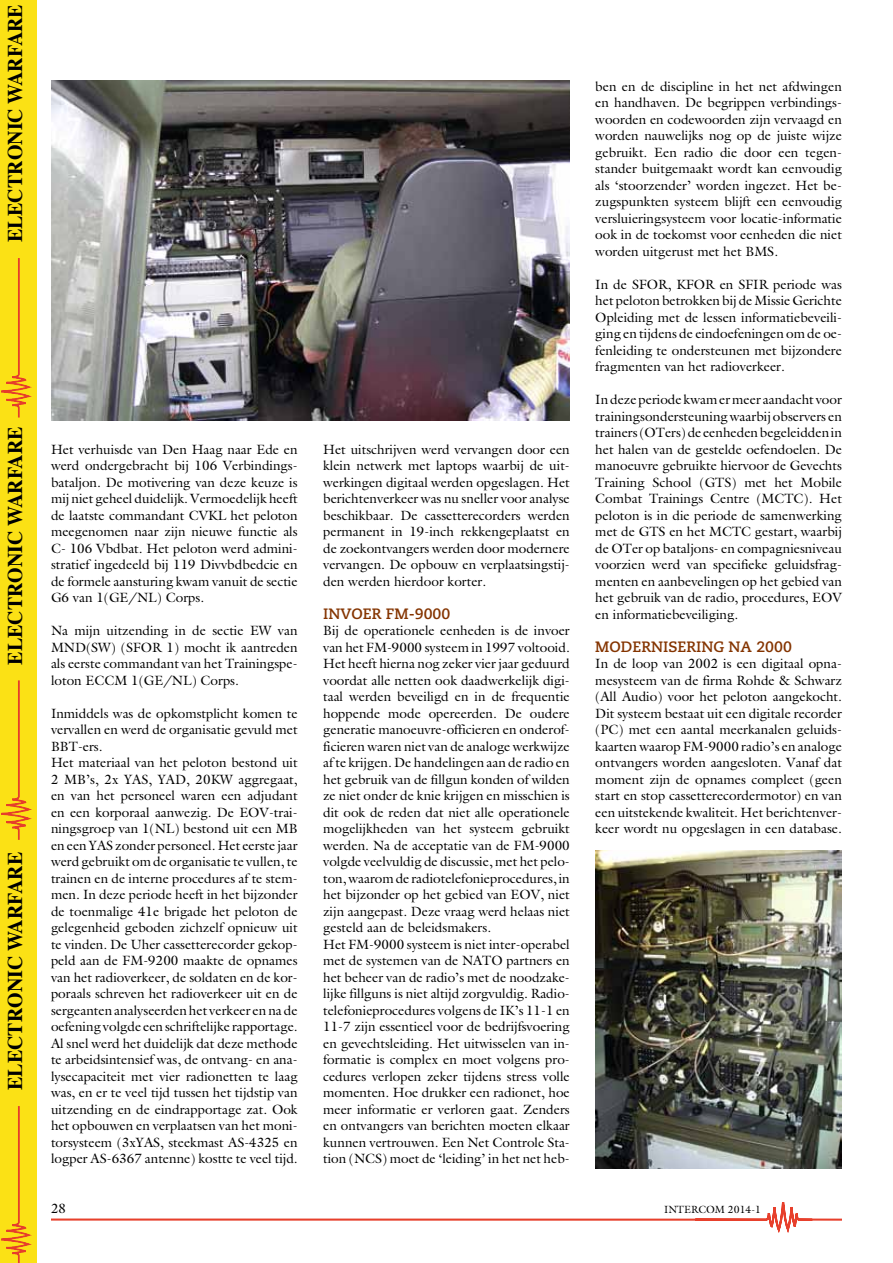
<style>
.page{position:relative;width:893px;height:1263px;background:#fff}
.page>*{position:absolute;margin:0;border:0;box-sizing:border-box;transform-origin:0 0}
.t1{font:700 21px "Times";color:#000;scale:.95 1}
.t2{font:700 15px "Caecilia";color:#843400}
.t3{font:13.5px/16.5px "Galliard Std";color:#000;text-align:justify}
.t4{font:10.5px "Galliard Std";color:#000}
</style>
<div class="page">
<svg style="left:51px;top:1202px;width:791px;height:31px"></svg>
<img style="left:51px;top:81px;width:519px;height:340px">
<img style="left:595px;top:850px;width:247px;height:318px">
<div style="left:0;top:0;width:36px;height:1263px;background:#fbe115"></div>
<svg style="left:1px;top:680px;width:31px;height:160px"></svg>
<svg style="left:1px;top:258px;width:31px;height:159px"></svg>
<svg style="left:1px;top:1106px;width:31px;height:157px"></svg>
<h1 class="t1" style="left:1px;top:242px;width:252px;rotate:-90deg">ELECTRONIC WARFARE</h1>
<h1 class="t1" style="left:1px;top:665px;width:252px;rotate:-90deg">ELECTRONIC WARFARE</h1>
<h1 class="t1" style="left:1px;top:1090px;width:252px;rotate:-90deg">ELECTRONIC WARFARE</h1>
<p class="t3" style="left:51px;top:441px;width:248px">Het verhuisde van Den Haag naar Ede en werd ondergebracht bij 106 Verbindings&shy;bataljon. De motivering van deze keuze is mij niet geheel duidelijk. Vermoedelijk heeft de laatste commandant CVKL het peloton meegenomen naar zijn nieuwe functie als C- 106 Vbdbat. Het peloton werd admini&shy;stratief ingedeeld bij 119 Divvbdbedcie en de formele aansturing kwam vanuit de sectie G6 van 1(GE/NL) Corps.</p>
<p class="t3" style="left:51px;top:622px;width:248px">Na mijn uitzending in de sectie EW van MND(SW) (SFOR 1) mocht ik aantreden als eerste commandant van het Trainingspe&shy;loton ECCM 1(GE/NL) Corps.</p>
<p class="t3" style="left:51px;top:705px;width:248px;text-align:left">Inmiddels was de opkomstplicht komen te vervallen en werd de organisatie gevuld met BBT-ers.<br>Het materiaal van het peloton bestond uit 2 MB’s, 2x YAS, YAD, 20KW aggregaat, en van het personeel waren een adjudant en een korporaal aanwezig. De EOV-trai&shy;ningsgroep van 1(NL) bestond uit een MB en een YAS zonder personeel. Het eerste jaar werd gebruikt om de organisatie te vullen, te trainen en de interne procedures af te stem&shy;men. In deze periode heeft in het bijzonder de toenmalige 41e brigade het peloton de gelegenheid geboden zichzelf opnieuw uit te vinden. De Uher cassetterecorder gekop&shy;peld aan de FM-9200 maakte de opnames van het radioverkeer, de soldaten en de kor&shy;poraals schreven het radioverkeer uit en de sergeanten analyseerden het verkeer en na de oefening volgde een schriftelijke rapportage.<br>Al snel werd het duidelijk dat deze methode te arbeidsintensief was, de ontvang- en ana&shy;lysecapaciteit met vier radionetten te laag was, en er te veel tijd tussen het tijdstip van uitzending en de eindrapportage zat. Ook het opbouwen en verplaatsen van het moni&shy;torsysteem (3xYAS, steekmast AS-4325 en logper AS-6367 antenne) kostte te veel tijd.</p>
<p class="t3" style="left:323px;top:441px;width:248px">Het uitschrijven werd vervangen door een klein netwerk met laptops waarbij de uit&shy;werkingen digitaal werden opgeslagen. Het berichtenverkeer was nu sneller voor analyse beschikbaar. De cassetterecorders werden permanent in 19-inch rekkengeplaatst en de zoekontvangers werden door modernere vervangen. De opbouw en verplaatsingstij&shy;den werden hierdoor korter.</p>
<p class="t2" style="left:323px;top:605px;width:40px">INVOER</p>
<p class="t2" style="left:386px;top:605px;width:66px">FM-9000</p>
<p class="t3" style="left:323px;top:622px;width:248px;text-align:left">Bij de operationele eenheden is de invoer van het FM-9000 systeem in 1997 voltooid.<br>Het heeft hierna nog zeker vier jaar geduurd voordat alle netten ook daadwerkelijk digi&shy;taal werden beveiligd en in de frequentie hoppende mode opereerden. De oudere generatie manoeuvre-officieren en onderof&shy;ficieren waren niet van de analoge werkwijze af te krijgen. De handelingen aan de radio en het gebruik van de fillgun konden of wilden ze niet onder de knie krijgen en misschien is dit ook de reden dat niet alle operationele mogelijkheden van het systeem gebruikt werden. Na de acceptatie van de FM-9000 volgde veelvuldig de discussie, met het pelo&shy;ton, waarom de radiotelefonieprocedures, in het bijzonder op het gebied van EOV, niet zijn aangepast. Deze vraag werd helaas niet gesteld aan de beleidsmakers.<br>Het FM-9000 systeem is niet inter-operabel met de systemen van de NATO partners en het beheer van de radio’s met de noodzake&shy;lijke fillguns is niet altijd zorgvuldig. Radio&shy;telefonieprocedures volgens de IK’s 11-1 en 11-7 zijn essentieel voor de bedrijfsvoering en gevechtsleiding. Het uitwisselen van in&shy;formatie is complex en moet volgens pro&shy;cedures verlopen zeker tijdens stress volle momenten. Hoe drukker een radionet, hoe meer informatie er verloren gaat. Zenders en ontvangers van berichten moeten elkaar kunnen vertrouwen. Een Net Controle Sta&shy;tion (NCS) moet de ‘leiding’ in het net heb-</p>
<p class="t3" style="left:595px;top:78px;width:248px">ben en de discipline in het net afdwingen en handhaven. De begrippen verbindings&shy;woorden en codewoorden zijn vervaagd en worden nauwelijks nog op de juiste wijze gebruikt. Een radio die door een tegen&shy;stander buitgemaakt wordt kan eenvoudig als ‘stoorzender’ worden ingezet. Het be&shy;zugspunkten systeem blijft een eenvoudig versluieringsysteem voor locatie-informatie ook in de toekomst voor eenheden die niet worden uitgerust met het BMS.</p>
<p class="t3" style="left:595px;top:276px;width:248px">In de SFOR, KFOR en SFIR periode was het peloton betrokken bij de Missie Gerichte Opleiding met de lessen informatiebeveili&shy;ging en tijdens de eindoefeningen om de oe&shy;fenleiding te ondersteunen met bijzondere fragmenten van het radioverkeer.</p>
<p class="t3" style="left:595px;top:391px;width:248px">In deze periode kwam er meer aandacht voor trainingsondersteuning waarbij observers en trainers (OTers) de eenheden begeleidden in het halen van de gestelde oefendoelen. De manoeuvre gebruikte hiervoor de Gevechts Training School (GTS) met het Mobile Combat Trainings Centre (MCTC). Het peloton is in die periode de samenwerking met de GTS en het MCTC gestart, waarbij de OTer op bataljons- en compagniesniveau voorzien werd van specifieke geluidsfrag&shy;menten en aanbevelingen op het gebied van het gebruik van de radio, procedures, EOV en informatiebeveiliging.</p>
<p class="t2" style="left:595px;top:638px;width:48px">MODERNISERING</p>
<p class="t2" style="left:729px;top:638px;width:65px">NA 2000</p>
<p class="t3" style="left:595px;top:655px;width:248px">In de loop van 2002 is een digitaal opna&shy;mesysteem van de firma Rohde &amp; Schwarz (All Audio) voor het peloton aangekocht.<br>Dit systeem bestaat uit een digitale recorder (PC) met een aantal meerkanalen geluids&shy;kaarten waarop FM-9000 radio’s en analoge ontvangers worden aangesloten. Vanaf dat moment zijn de opnames compleet (geen start en stop cassetterecordermotor) en van een uitstekende kwaliteit. Het berichtenver&shy;keer wordt nu opgeslagen in een database.</p>
<p class="t3" style="left:51px;top:1200px;width:17px">28</p>
<p class="t4" style="left:664px;top:1203px;width:99px">INTERCOM 2014-1</p>
</div>
